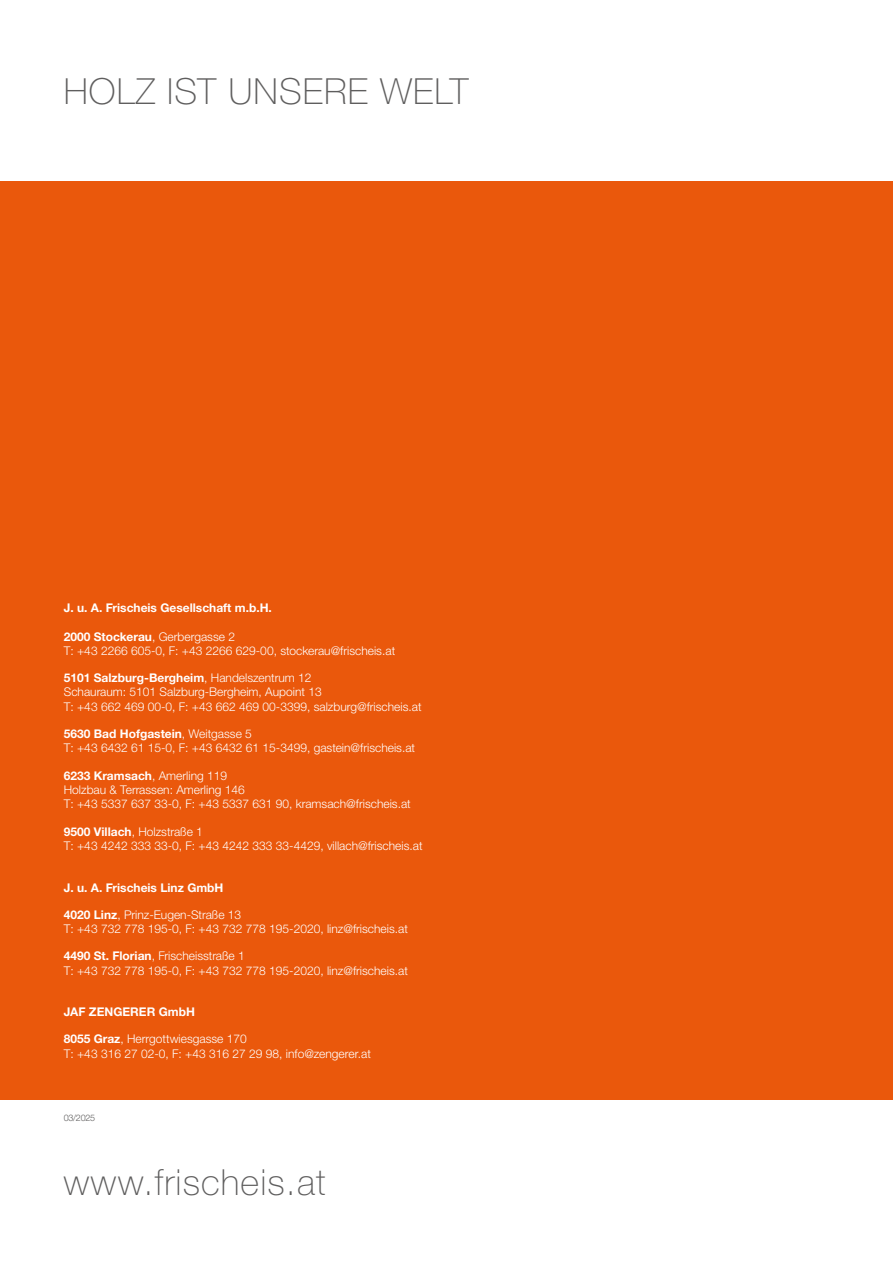
<style>
.page{position:relative;width:893px;height:1263px;background:#fff}
.page>*{position:absolute;margin:0;border:0;box-sizing:border-box;transform-origin:0 0}
.t1{font:100 36px "Helvetica Neue LTW1 G";letter-spacing:.03em;color:#5f5e5e}
.t2{font:300 12px/14.4px "Helvetica Neue LTW1 G";color:#fff}
.t3{font:700 12px "Helvetica Neue LTW1 G";color:#fff}
.t4{font:300 9px "Helvetica Neue LTW1 G";letter-spacing:-.03em;color:#5f5e5e}
.s1{font-weight:300}
.s2{font-weight:700}
</style>
<div class="page">
<div style="left:0;top:181px;width:893px;height:919px;background:#ea580c"></div>
<p class="t1" style="left:64px;top:69px;width:406px">HOLZ IST UNSERE WELT</p>
<p class="t3" style="left:64px;top:600px;width:210px">J. u. A. Frischeis Gesellschaft m.b.H.</p>
<p class="t3" style="left:64px;top:629px;width:173px">2000 Stockerau<span class="s1">, Gerbergasse 2</span></p>
<p class="t2" style="left:64px;top:643px;width:333px">T: +43 2266 605-0, F: +43 2266 629-00, stockerau@frischeis.at</p>
<p class="t2" style="left:64px;top:670px;width:259px"><span class="s2">5101 Salzburg-Bergheim</span>, Handelszentrum 12<br>Schauraum: 5101 Salzburg-Bergheim, Aupoint 13</p>
<p class="t2" style="left:64px;top:699px;width:359px">T: +43 662 469 00-0, F: +43 662 469 00-3399, salzburg@frischeis.at</p>
<p class="t3" style="left:64px;top:726px;width:190px">5630 Bad Hofgastein<span class="s1">, Weitgasse 5</span></p>
<p class="t2" style="left:64px;top:741px;width:353px">T: +43 6432 61 15-0, F: +43 6432 61 15-3499, gastein@frischeis.at</p>
<p class="t2" style="left:64px;top:768px;width:183px"><span class="s2">6233 Kramsach</span>, Amerling 119<br>Holzbau &amp; Terrassen: Amerling 146</p>
<p class="t2" style="left:64px;top:797px;width:348px">T: +43 5337 637 33-0, F: +43 5337 631 90, kramsach@frischeis.at</p>
<p class="t2" style="left:64px;top:824px;width:141px"><span class="s2">9500 Villach</span>, Holzstraße 1</p>
<p class="t2" style="left:64px;top:838px;width:360px">T: +43 4242 333 33-0, F: +43 4242 333 33-4429, villach@frischeis.at</p>
<p class="t3" style="left:64px;top:880px;width:161px">J. u. A. Frischeis Linz GmbH</p>
<p class="t2" style="left:64px;top:907px;width:179px"><span class="s2">4020 Linz</span>, Prinz-Eugen-Straße 13</p>
<p class="t2" style="left:64px;top:921px;width:346px">T: +43 732 778 195-0, F: +43 732 778 195-2020, linz@frischeis.at</p>
<p class="t2" style="left:64px;top:949px;width:183px"><span class="s2">4490 St. Florian</span>, Frischeisstraße 1</p>
<p class="t2" style="left:64px;top:963px;width:346px">T: +43 732 778 195-0, F: +43 732 778 195-2020, linz@frischeis.at</p>
<p class="t3" style="left:64px;top:1004px;width:133px">JAF ZENGERER GmbH</p>
<p class="t2" style="left:64px;top:1032px;width:185px"><span class="s2">8055 Graz</span>, Herrgottwiesgasse 170</p>
<p class="t2" style="left:64px;top:1046px;width:309px">T: +43 316 27 02-0, F: +43 316 27 29 98, info@zengerer.at</p>
<p class="t4" style="left:64px;top:1112px;width:33px">03/2025</p>
<p class="t1" style="left:64px;top:1160px;width:263px">www.frischeis.at</p>
</div>
